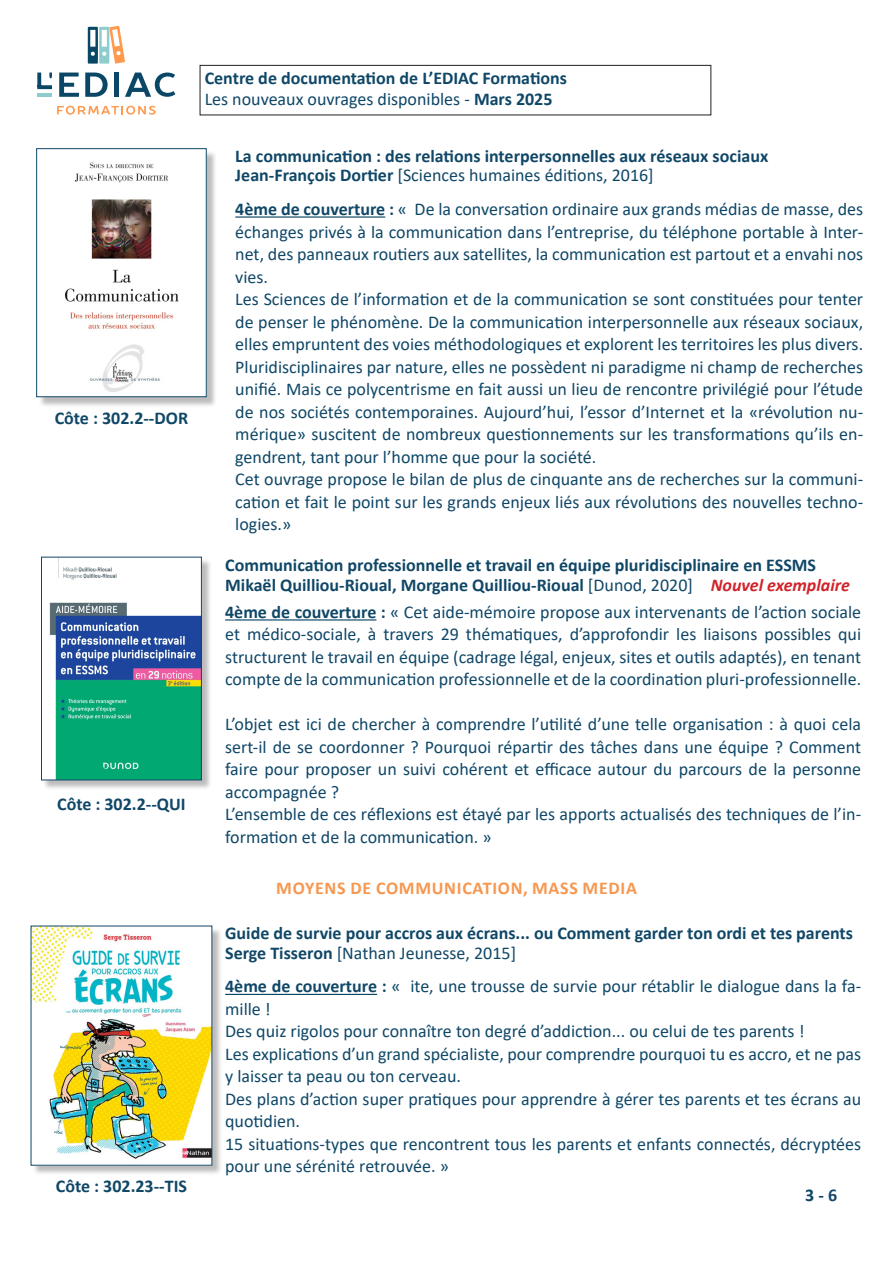
<style>
.page{position:relative;width:893px;height:1263px;background:#fff}
.page>*{position:absolute;margin:0;border:0;box-sizing:border-box;transform-origin:0 0}
.t1{font:18px/22.5px "Calibri";color:#0f4767;text-align:justify}
.t2{font:700 18px/19.5px "Calibri";color:#104767}
.t3{font:18px "Calibri";color:#104767}
.t4{font:700 18px "Calibri";color:#0f4767}
.t5{font:700 18px "Calibri";letter-spacing:.04em;color:#f7974f}
.t6{font:italic 700 18px "Calibri";color:#d1232a}
.s1{font-weight:700}
.s2{font-weight:700;color:#104767}
.s3{font-weight:400}
</style>
<div class="page">
<svg style="left:57px;top:106px;width:99px;height:9px"></svg>
<svg style="left:59px;top:73px;width:20px;height:24px"></svg>
<svg style="left:85px;top:73px;width:23px;height:24px"></svg>
<div style="left:114px;top:73px;width:5px;height:24px;background:#0a4766"></div>
<svg style="left:125px;top:73px;width:50px;height:24px"></svg>
<svg style="left:49px;top:73px;width:3px;height:5px"></svg>
<hr style="left:37px;top:93px;width:15px;height:4px;background:#8fcccc">
<svg style="left:37px;top:73px;width:4px;height:12px"></svg>
<svg style="left:37px;top:85px;width:15px;height:4px"></svg>
<svg style="left:88px;top:26px;width:37px;height:38px"></svg>
<div style="left:38px;top:150px;width:179px;height:257px;background:#231f20;opacity:.3"></div>
<img style="left:38px;top:150px;width:166px;height:245px">
<div style="left:36px;top:148px;width:170px;height:249px;border:1px solid #104767"></div>
<div style="left:43px;top:558px;width:169px;height:232px;background:#231f20;opacity:.3"></div>
<img style="left:43px;top:559px;width:157px;height:219px">
<div style="left:41px;top:557px;width:161px;height:223px;border:1px solid #104767"></div>
<hr style="left:225px;top:619px;width:151px;height:1px;background:#104767">
<hr style="left:235px;top:216px;width:150px;height:2px;background:#104767">
<div style="left:32px;top:927px;width:191px;height:249px;background:#231f20;opacity:.3"></div>
<img style="left:33px;top:928px;width:177px;height:235px">
<hr style="left:225px;top:994px;width:152px;height:1px;background:#104767">
<div style="left:200px;top:65px;width:511px;height:50px;border:1px solid #231f20"></div>
<p class="t2" style="left:55px;top:408px;width:135px">Côte : 302.2--DOR</p>
<p class="t2" style="left:57px;top:794px;width:130px">Côte : 302.2--QUI</p>
<p class="t2" style="left:56px;top:1176px;width:133px">Côte : 302.23--TIS</p>
<p class="t4" style="left:205px;top:65px;width:364px">Centre de documentation de L’EDIAC Formations</p>
<p class="t1" style="left:205px;top:87px;width:349px">Les nouveaux ouvrages disponibles - <span class="s1">Mars 2025</span></p>
<p class="t2" style="left:235px;top:146px;width:534px">La communication : des relations interpersonnelles aux réseaux sociaux</p>
<p class="t3" style="left:235px;top:163px;width:420px"><span class="s1">Jean-François Dortier</span> [Sciences humaines éditions, 2016]</p>
<p class="t1" style="left:235px;top:197px;width:629px"><span class="s2">4ème de couverture</span> <span class="s1">:</span> « De la conversation ordinaire aux grands médias de masse, des échanges privés à la communication dans l’entreprise, du téléphone portable à Inter&shy;net, des panneaux routiers aux satellites, la communication est partout et a envahi nos vies.</p>
<p class="t1" style="left:235px;top:287px;width:629px">Les Sciences de l’information et de la communication se sont constituées pour tenter de penser le phénomène. De la communication interpersonnelle aux réseaux sociaux, elles empruntent des voies méthodologiques et explorent les territoires les plus divers.<br>Pluridisciplinaires par nature, elles ne possèdent ni paradigme ni champ de recherches unifié. Mais ce polycentrisme en fait aussi un lieu de rencontre privilégié pour l’étude de nos sociétés contemporaines. Aujourd’hui, l’essor d’Internet et la «révolution nu&shy;mérique» suscitent de nombreux questionnements sur les transformations qu’ils en&shy;gendrent, tant pour l’homme que pour la société.</p>
<p class="t1" style="left:235px;top:467px;width:629px">Cet ouvrage propose le bilan de plus de cinquante ans de recherches sur la communi&shy;cation et fait le point sur les grands enjeux liés aux révolutions des nouvelles techno&shy;logies.»</p>
<p class="t2" style="left:225px;top:555px;width:592px">Communication professionnelle et travail en équipe pluridisciplinaire en ESSMS</p>
<p class="t2" style="left:225px;top:575px;width:469px">Mikaël Quilliou-Rioual, Morgane Quilliou-Rioual <span class="s3">[Dunod, 2020]</span></p>
<p class="t6" style="left:711px;top:572px;width:141px">Nouvel exemplaire</p>
<p class="t1" style="left:225px;top:600px;width:638px"><span class="s2">4ème de couverture</span> <span class="s1">:</span> « Cet aide-mémoire propose aux intervenants de l’action sociale et médico-sociale, à travers 29 thématiques, d’approfondir les liaisons possibles qui structurent le travail en équipe (cadrage légal, enjeux, sites et outils adaptés), en tenant compte de la communication professionnelle et de la coordination pluri-professionnelle.</p>
<p class="t1" style="left:225px;top:713px;width:638px">L’objet est ici de chercher à comprendre l’utilité d’une telle organisation : à quoi cela sert-il de se coordonner ? Pourquoi répartir des tâches dans une équipe ? Comment faire pour proposer un suivi cohérent et efficace autour du parcours de la personne accompagnée ?</p>
<p class="t1" style="left:225px;top:803px;width:638px">L’ensemble de ces réflexions est étayé par les apports actualisés des techniques de l’in&shy;formation et de la communication. »</p>
<p class="t5" style="left:276px;top:876px;width:362px">MOYENS DE COMMUNICATION, MASS MEDIA</p>
<p class="t2" style="left:225px;top:923px;width:629px">Guide de survie pour accros aux écrans... ou Comment garder ton ordi et tes parents<br>Serge Tisseron <span class="s3">[Nathan Jeunesse, 2015]</span></p>
<p class="t1" style="left:225px;top:975px;width:638px"><span class="s2">4ème de couverture</span> <span class="s1">:</span> « ite, une trousse de survie pour rétablir le dialogue dans la fa&shy;mille !</p>
<p class="t1" style="left:225px;top:1020px;width:581px">Des quiz rigolos pour connaître ton degré d’addiction... ou celui de tes parents !</p>
<p class="t1" style="left:225px;top:1042px;width:637px">Les explications d’un grand spécialiste, pour comprendre pourquoi tu es accro, et ne pas y laisser ta peau ou ton cerveau.</p>
<p class="t1" style="left:225px;top:1087px;width:637px">Des plans d’action super pratiques pour apprendre à gérer tes parents et tes écrans au quotidien.</p>
<p class="t1" style="left:225px;top:1132px;width:638px">15 situations-types que rencontrent tous les parents et enfants connectés, décryptées pour une sérénité retrouvée. »</p>
<p class="t2" style="left:805px;top:1185px;width:33px">3 - 6</p>
</div>
